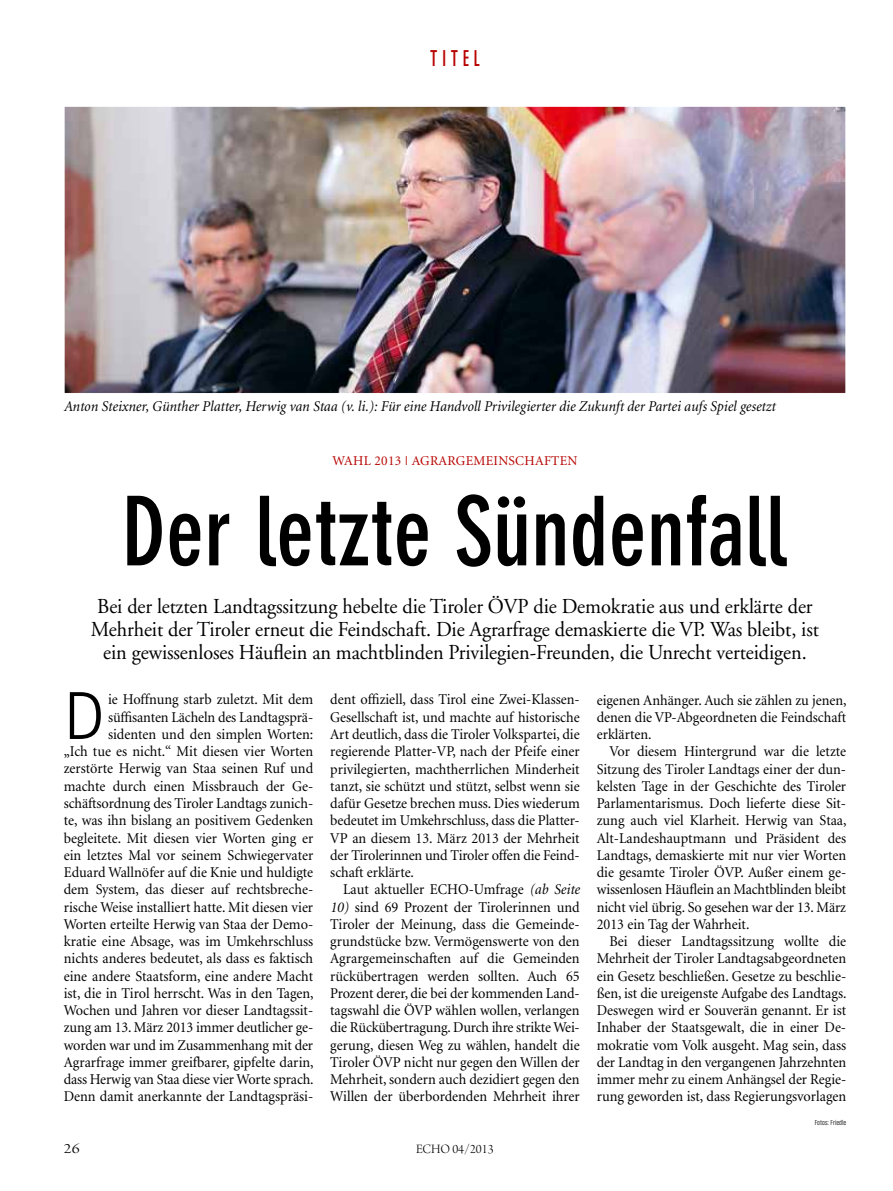
<style>
.page{position:relative;width:893px;height:1191px;background:#fff}
.page>*{position:absolute;margin:0;border:0;box-sizing:border-box;transform-origin:0 0}
.t1{font:700 condensed 94.5px "DIN Neuzeit Grotesk";color:#000}
.t2{font:300 70.2px "TV Nord EF";color:#000}
.t3{font:700 condensed 21.6px "DIN Neuzeit Grotesk";color:#b70502;scale:.83 1}
.t4{font:21.3px/23.2px "Adobe Garamond";letter-spacing:-.005em;color:#000;text-align:center;scale:.95 1}
.t5{font:15px/17.2px "Minion";color:#000;text-align:justify;scale:.95 1}
.t6{font:italic 15px "Minion";color:#000;scale:.95 1}
.t7{font:15px "Arno Pro Light Display";color:#000;scale:1.2 1}
.t8{font:13.5px "Minion";letter-spacing:.02em;color:#b70502}
.t9{font:13.5px "Arno Pro Light Display";color:#000}
.t10{font:300 7.5px "TV Nord Cond EF";color:#000}
.s1{font-style:italic}
</style>
<div class="page">
<img style="left:66px;top:108px;width:778px;height:284px">
<h3 class="t3" style="left:430px;top:46px;width:61px">Tit el</h3>
<p class="t6" style="left:64px;top:399px;width:750px">Anton Steixner, Günther Platter, Herwig van Staa (v. li.): Für eine Handvoll Privilegierter die Zukunft der Partei aufs Spiel gesetzt</p>
<p class="t8" style="left:332px;top:453px;width:11px">wahl</p>
<p class="t8" style="left:375px;top:453px;width:56px">2013 | Agrargemei</p>
<p class="t8" style="left:498px;top:453px;width:20px">nschafte</p>
<p class="t8" style="left:567px;top:453px;width:12px">n</p>
<h1 class="t1" style="left:122px;top:477px;width:666px">Der letzte Sündenfall</h1>
<p class="t4" style="left:91px;top:594px;width:768px">Bei der letzten Landtagssitzung hebelte die Tiroler ÖVP die Demokratie aus und erklärte der<br>Mehrheit der Tiroler erneut die Feindschaft. Die Agrarfrage demaskierte die VP. Was bleibt, ist ein gewissenloses Häuflein an machtblinden Privilegien-Freunden, die Unrecht verteidigen.</p>
<h2 class="t2" style="left:64px;top:677px;width:42px">D</h2>
<p class="t5" style="left:64px;top:691px;width:265px;text-align:right">ie Hoffnung starb zuletzt. Mit dem süffisanten Lächeln des Landtagsprä&shy;sidenten und den simplen Worten:<br>„Ich tue es nicht.“ Mit diesen vier Worten zerstörte Herwig van Staa seinen Ruf und machte durch einen Missbrauch der Ge&shy;schäftsordnung des Tiroler Landtags zunich&shy;te, was ihn bislang an positivem Gedenken begleitete. Mit diesen vier Worten ging er ein letztes Mal vor seinem Schwiegervater Eduard Wallnöfer auf die Knie und huldigte dem System, das dieser auf rechtsbreche&shy;rische Weise installiert hatte. Mit diesen vier Worten erteilte Herwig van Staa der Demo&shy;kratie eine Absage, was im Umkehrschluss nichts anderes bedeutet, als dass es faktisch eine andere Staatsform, eine andere Macht ist, die in Tirol herrscht. Was in den Tagen, Wochen und Jahren vor dieser Landtagssit&shy;zung am 13. März 2013 immer deutlicher ge&shy;worden war und im Zusammenhang mit der Agrarfrage immer greifbarer, gipfelte darin, dass Herwig van Staa diese vier Worte sprach.<br>Denn damit anerkannte der Landtagspräsi-</p>
<p class="t5" style="left:330px;top:691px;width:264px">dent offiziell, dass Tirol eine Zwei-Klassen-Gesellschaft ist, und machte auf historische Art deutlich, dass die Tiroler Volkspartei, die regierende Platter-VP, nach der Pfeife einer privilegierten, machtherrlichen Minderheit tanzt, sie schützt und stützt, selbst wenn sie dafür Gesetze brechen muss. Dies wiederum bedeutet im Umkehrschluss, dass die Platter-VP an diesem 13. März 2013 der Mehrheit der Tirolerinnen und Tiroler offen die Feind&shy;schaft erklärte.</p>
<p class="t5" style="left:343px;top:881px;width:251px">Laut aktueller ECHO-Umfrage <span class="s1">(ab Seite</span></p>
<p class="t5" style="left:330px;top:898px;width:264px"><span class="s1">10)</span> sind 69 Prozent der Tirolerinnen und Tiroler der Meinung, dass die Gemeinde&shy;grundstücke bzw. Vermögenswerte von den Agrargemeinschaften auf die Gemeinden rückübertragen werden sollten. Auch 65<br>Prozent derer, die bei der kommenden Land&shy;tagswahl die ÖVP wählen wollen, verlangen die Rückübertragung. Durch ihre strikte Wei&shy;gerung, diesen Weg zu wählen, handelt die Tiroler ÖVP nicht nur gegen den Willen der Mehrheit, sondern auch dezidiert gegen den Willen der überbordenden Mehrheit ihrer</p>
<p class="t7" style="left:64px;top:1140px;width:15px">26</p>
<p class="t9" style="left:416px;top:1141px;width:79px">ECHO 04/2013</p>
<p class="t5" style="left:597px;top:691px;width:264px">eigenen Anhänger. Auch sie zählen zu jenen, denen die VP-Abgeordneten die Feindschaft erklärten.</p>
<p class="t5" style="left:597px;top:743px;width:265px;text-indent:13px">Vor diesem Hintergrund war die letzte Sitzung des Tiroler Landtags einer der dun&shy;kelsten Tage in der Geschichte des Tiroler Parlamentarismus. Doch lieferte diese Sit&shy;zung auch viel Klarheit. Herwig van Staa, Alt-Landeshauptmann und Präsident des Landtags, demaskierte mit nur vier Worten die gesamte Tiroler ÖVP. Außer einem ge&shy;wissenlosen Häuflein an Machtblinden bleibt nicht viel übrig. So gesehen war der 13. März 2013 ein Tag der Wahrheit.</p>
<p class="t5" style="left:597px;top:933px;width:264px;text-indent:13px">Bei dieser Landtagssitzung wollte die Mehrheit der Tiroler Landtagsabgeordneten ein Gesetz beschließen. Gesetze zu beschlie&shy;ßen, ist die ureigenste Aufgabe des Landtags.<br>Deswegen wird er Souverän genannt. Er ist Inhaber der Staatsgewalt, die in einer De&shy;mokratie vom Volk ausgeht. Mag sein, dass der Landtag in den vergangenen Jahrzehnten immer mehr zu einem Anhängsel der Regie&shy;rung geworden ist, dass Regierungsvorlagen</p>
<p class="t10" style="left:815px;top:1118px;width:33px">Fotos: Friedle</p>
</div>
